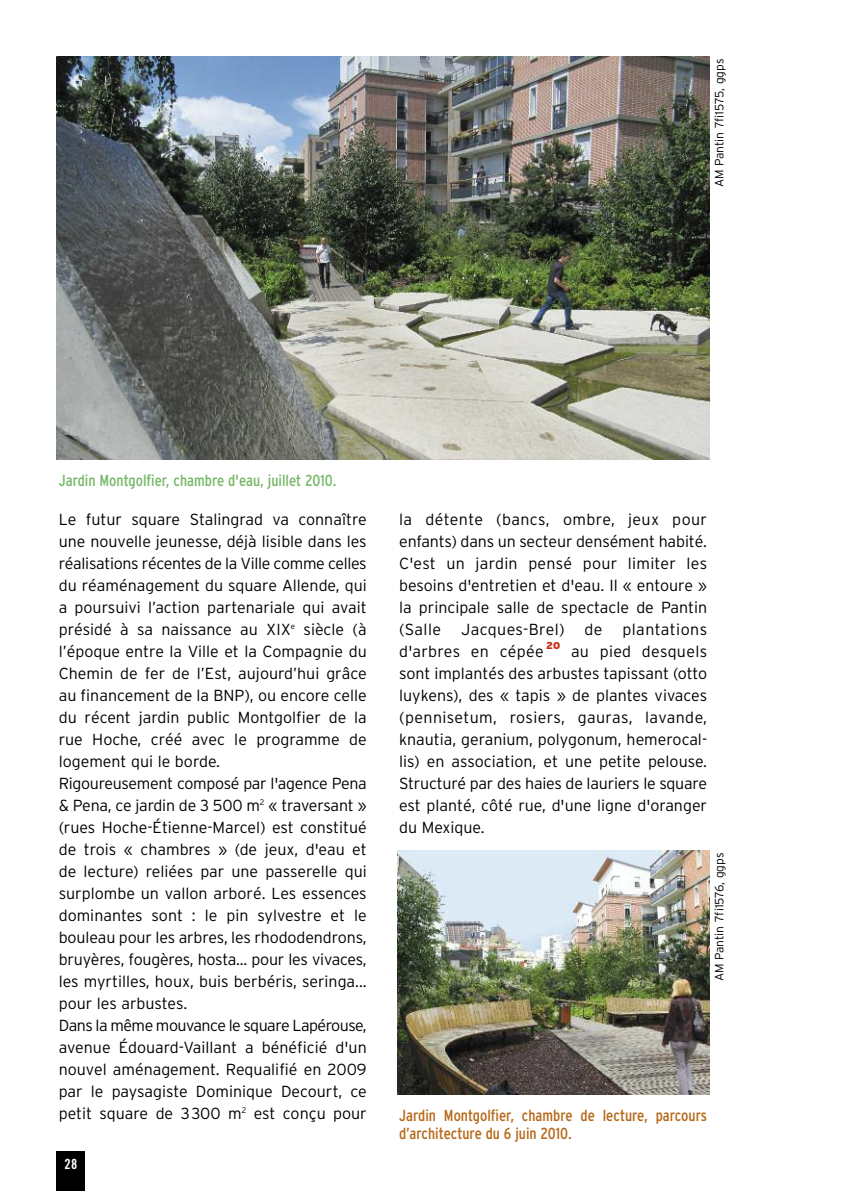
<style>
.page{position:relative;width:851px;height:1191px;background:#fff}
.page>*{position:absolute;margin:0;border:0;box-sizing:border-box;transform-origin:0 0}
.t1{font:300 16px/22px "Interstate";color:#000;text-align:justify}
.t2{font:condensed 16px/18px "Interstate";color:#b76919}
.t3{font:condensed 16px "Interstate";color:#77b96a}
.t4{font:14px "Trade Gothic Bold Cond Twenty";color:#fff}
.t5{font:300 12px "Interstate";color:#000}
.t6{font:900 10px "Interstate";color:#cb2c16}
</style>
<div class="page">
<div style="left:57px;top:1151px;width:28px;height:40px;background:#000"></div>
<img style="left:57px;top:57px;width:652px;height:402px">
<img style="left:397px;top:850px;width:312px;height:244px">
<p class="t5" style="left:712px;top:187px;width:130px;rotate:-90deg">AM Pantin 7fi1575, ggps</p>
<p class="t3" style="left:59px;top:470px;width:279px">Jardin Montgolfier, chambre d'eau, juillet 2010.</p>
<p class="t1" style="left:59px;top:509px;width:309px;text-align:left">Le futur square Stalingrad va connaître une nouvelle jeunesse, déjà lisible dans les réalisations récentes de la Ville comme celles du réaménagement du square Allende, qui a poursuivi l’action partenariale qui avait présidé à sa naissance au XIX<sup>e</sup> siècle (à l’époque entre la Ville et la Compagnie du Chemin de fer de l’Est, aujourd’hui grâce au financement de la BNP), ou encore celle du récent jardin public Montgolfier de la rue Hoche, créé avec le programme de logement qui le borde.<br>Rigoureusement composé par l'agence Pena &amp; Pena, ce jardin de 3 500 m<sup>2</sup> « traversant » (rues Hoche-Étienne-Marcel) est constitué de trois « chambres » (de jeux, d'eau et de lecture) reliées par une passerelle qui surplombe un vallon arboré. Les essences dominantes sont : le pin sylvestre et le bouleau pour les arbres, les rhododendrons, bruyères, fougères, hosta... pour les vivaces, les myrtilles, houx, buis berbéris, seringa... pour les arbustes.<br>Dans la même mouvance le square Lapérouse, avenue Édouard-Vaillant a bénéficié d'un nouvel aménagement. Requalifié en 2009 par le paysagiste Dominique Decourt, ce petit square de 3300 m<sup>2</sup> est conçu pour</p>
<p class="t4" style="left:64px;top:1159px;width:14px">28</p>
<p class="t1" style="left:399px;top:509px;width:309px">la détente (bancs, ombre, jeux pour enfants) dans un secteur densément habité.<br>C'est un jardin pensé pour limiter les besoins d'entretien et d'eau. Il « entoure » la principale salle de spectacle de Pantin (Salle Jacques-Brel) de plantations d'arbres en cépée</p>
<p class="t6" style="left:546px;top:640px;width:16px">20</p>
<p class="t1" style="left:399px;top:641px;width:309px;text-indent:172px">au pied desquels sont implantés des arbustes tapissant (otto luykens), des « tapis » de plantes vivaces (pennisetum, rosiers, gauras, lavande, knautia, geranium, polygonum, hemerocal&shy;lis) en association, et une petite pelouse.<br>Structuré par des haies de lauriers le square est planté, côté rue, d'une ligne d'oranger du Mexique.</p>
<p class="t5" style="left:712px;top:981px;width:130px;rotate:-90deg">AM Pantin 7fi1576, ggps</p>
<p class="t2" style="left:399px;top:1106px;width:309px">Jardin Montgolfier, chambre de lecture, parcours d’architecture du 6 juin 2010.</p>
</div>
